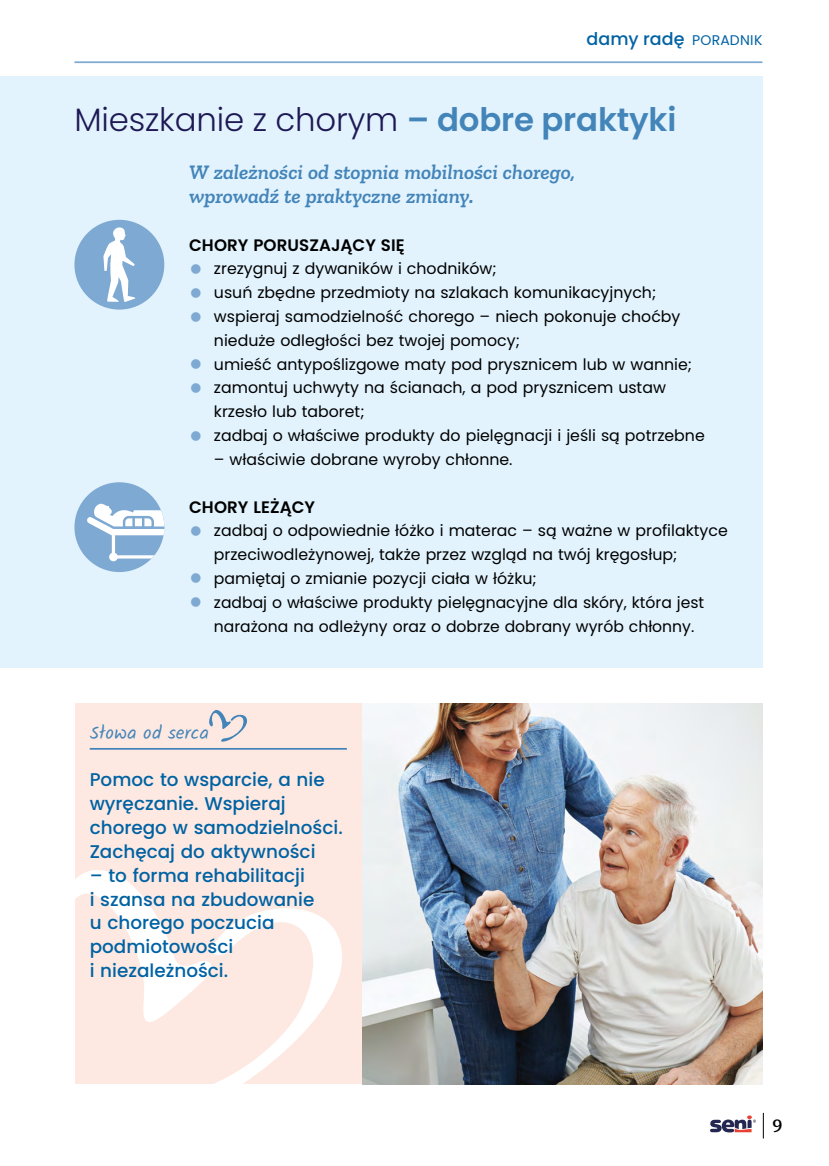
<style>
.page{position:relative;width:829px;height:1166px;background:#fff}
.page>*{position:absolute;margin:0;border:0;box-sizing:border-box;transform-origin:0 0}
.t1{font:300 32.38px "Poppins";letter-spacing:-.005em;color:#1e1854}
.t2{font:italic 600 21px/23.8px "Zilla Slab";color:#4384b9}
.t3{font:18.72px "Kalam";color:#4384b9}
.t4{font:500 18.38px/23.8px "Poppins";color:#0062a3}
.t5{font:500 17.5px "Poppins";letter-spacing:.005em;color:#0062a3}
.t6{font:17.5px "Roboto Serif 20 pt";color:#000}
.t7{font:600 16.62px "Poppins";letter-spacing:.005em;color:#000}
.t8{font:15.75px/23.8px "Poppins";color:#000}
.s1{font-weight:400;font-size:14px}
.s2{font-weight:600;color:#4384b9}
</style>
<div class="page">
<div style="left:0;top:76px;width:762px;height:591px;background:#e2f3fd"></div>
<div style="left:74px;top:482px;width:90px;height:90px;background:#7ea9d2;border-radius:50%"></div>
<div style="left:109px;top:553px;width:9px;height:8px;background:#fff;border-radius:50%"></div>
<svg style="left:81px;top:489px;width:83px;height:69px"></svg>
<img style="left:362px;top:703px;width:400px;height:381px">
<div style="left:75px;top:703px;width:287px;height:381px;background:#fde9e1"></div>
<svg style="left:214px;top:908px;width:128px;height:176px"></svg>
<svg style="left:75px;top:870px;width:143px;height:168px"></svg>
<svg style="left:209px;top:710px;width:38px;height:32px"></svg>
<hr style="left:90px;top:748px;width:257px;height:2px;background:#4384b9">
<div style="left:74px;top:220px;width:90px;height:90px;background:#7ea9d2;border-radius:50%"></div>
<svg style="left:103px;top:227px;width:33px;height:75px"></svg>
<svg style="left:762px;top:1113px;width:1px;height:25px"></svg>
<hr style="left:74px;top:61px;width:688px;height:2px;background:#7ea9d2">
<svg style="left:710px;top:1115px;width:46px;height:17px"></svg>
<p class="t5" style="left:586px;top:29px;width:177px">damy radę <span class="s1">PORADNIK</span></p>
<h1 class="t1" style="left:74px;top:101px;width:603px">Mieszkanie z chorym <span class="s2">– dobre praktyki</span></h1>
<h2 class="t2" style="left:189px;top:160px;width:387px">W zależności od stopnia mobilności chorego, wprowadź te praktyczne zmiany.</h2>
<p class="t7" style="left:189px;top:235px;width:217px">CHORY PORUSZAJĄCY SIĘ</p>
<p class="t8" style="left:214px;top:257px;width:492px">zrezygnuj z dywaników i chodników;<br>usuń zbędne przedmioty na szlakach komunikacyjnych; wspieraj samodzielność chorego – niech pokonuje choćby nieduże odległości bez twojej pomocy;<br>umieść antypoślizgowe maty pod prysznicem lub w wannie; zamontuj uchwyty na ścianach, a pod prysznicem ustaw krzesło lub taboret;<br>zadbaj o właściwe produkty do pielęgnacji i jeśli są potrzebne</p>
<p class="t8" style="left:214px;top:447px;width:300px">– właściwie dobrane wyroby chłonne.</p>
<p class="t7" style="left:189px;top:497px;width:127px">CHORY LEŻĄCY</p>
<p class="t8" style="left:214px;top:519px;width:515px">zadbaj o odpowiednie łóżko i materac – są ważne w profilaktyce przeciwodleżynowej, także przez wzgląd na twój kręgosłup; pamiętaj o zmianie pozycji ciała w łóżku;<br>zadbaj o właściwe produkty pielęgnacyjne dla skóry, która jest narażona na odleżyny oraz o dobrze dobrany wyrób chłonny.</p>
<p class="t3" style="left:90px;top:720px;width:120px">Słowa od serca</p>
<p class="t4" style="left:90px;top:768px;width:254px">Pomoc to wsparcie, a nie wyręczanie. Wspieraj chorego w samodzielności.<br>Zachęcaj do aktywności</p>
<p class="t4" style="left:90px;top:863px;width:226px">– to forma rehabilitacji<br>i szansa na zbudowanie u chorego poczucia podmiotowości<br>i niezależności.</p>
<p class="t6" style="left:772px;top:1112px;width:11px">9</p>
</div>
